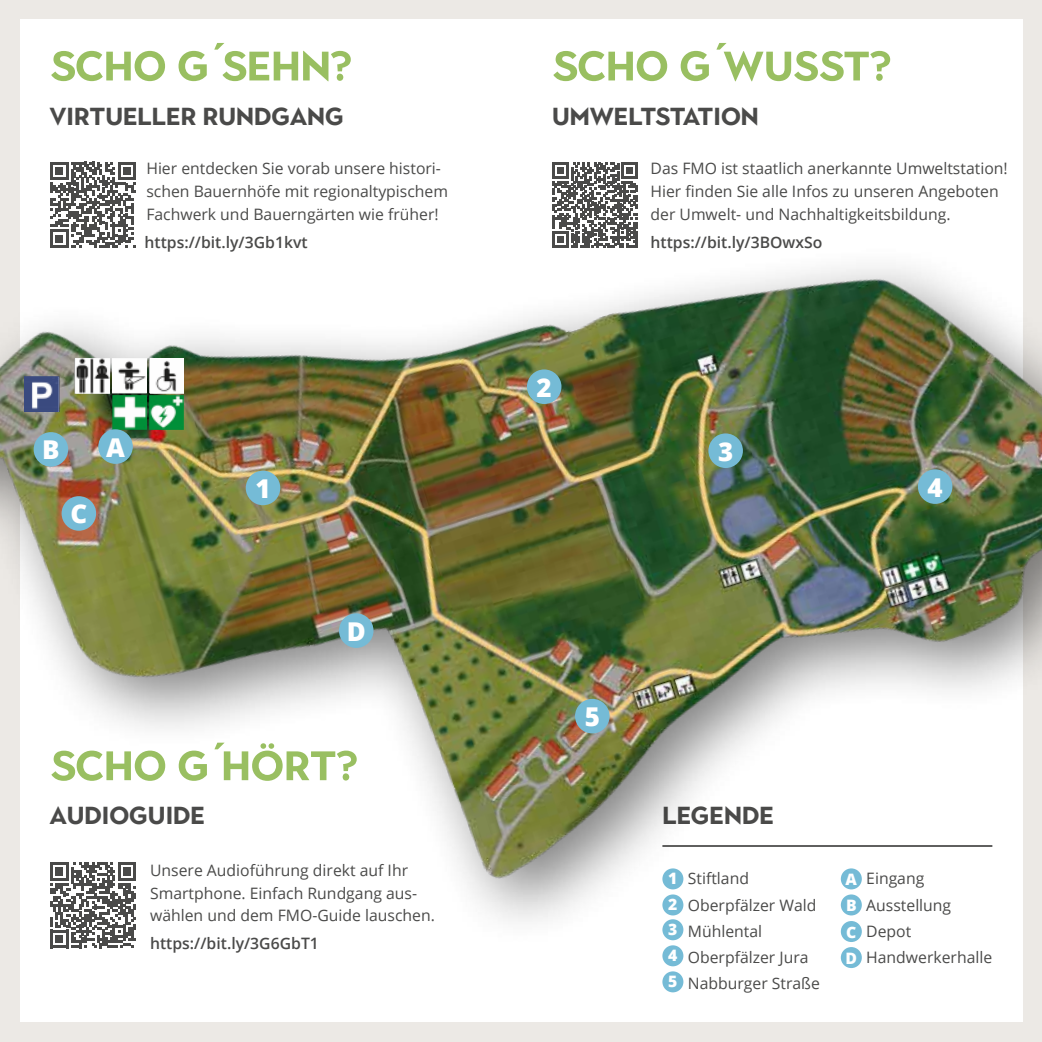
<style>
.page{position:relative;width:1042px;height:1042px;background:#fff}
.page>*{position:absolute;margin:0;border:0;box-sizing:border-box;transform-origin:0 0}
.t1{font:800 25.9px "Open Sans";color:#fff}
.t2{font:700 24.5px "Town 10 Display";color:#4a4a49}
.t3{font:15.75px/26.2px "Open Sans";color:#4a4a49}
.t4{font:600 15.75px "Open Sans";color:#4a4a49}
.t5{font:800 15.75px/25.7px "Open Sans";color:#fff;text-align:justify}
</style>
<div class="page">
<img style="left:0;top:0;width:1042px;height:1042px">
<svg style="left:90px;top:357px;width:80px;height:80px"></svg>
<img style="left:112px;top:395px;width:35px;height:35px">
<img style="left:112px;top:358px;width:35px;height:35px">
<img style="left:149px;top:395px;width:35px;height:35px">
<img style="left:149px;top:358px;width:35px;height:35px">
<img style="left:75px;top:358px;width:35px;height:35px">
<img style="left:24px;top:377px;width:35px;height:34px">
<div style="left:246px;top:471px;width:34px;height:34px;background:#75bbd6;border-radius:50%"></div>
<div style="left:527px;top:369px;width:34px;height:35px;background:#75bbd6;border-radius:50%"></div>
<div style="left:708px;top:433px;width:35px;height:35px;background:#75bbd6;border-radius:50%"></div>
<div style="left:918px;top:469px;width:34px;height:35px;background:#75bbd6;border-radius:50%"></div>
<div style="left:575px;top:699px;width:34px;height:34px;background:#75bbd6;border-radius:50%"></div>
<div style="left:34px;top:432px;width:34px;height:35px;background:#75bbd6;border-radius:50%"></div>
<div style="left:62px;top:496px;width:34px;height:35px;background:#75bbd6;border-radius:50%"></div>
<div style="left:339px;top:613px;width:34px;height:35px;background:#75bbd6;border-radius:50%"></div>
<div style="left:98px;top:429px;width:35px;height:35px;background:#75bbd6;border-radius:50%"></div>
<hr style="left:662px;top:845px;width:330px;height:2px;background:#4a4a49">
<svg style="left:50px;top:162px;width:86px;height:86px"></svg>
<svg style="left:552px;top:163px;width:85px;height:85px"></svg>
<svg style="left:50px;top:862px;width:86px;height:86px"></svg>
<h2 class="t2" style="left:50px;top:102px;width:296px">VIRTUELLER RUNDGANG</h2>
<h2 class="t2" style="left:552px;top:102px;width:208px">UMWELTSTATION</h2>
<p class="t3" style="left:146px;top:156px;width:303px;line-height:22.8px">Hier entdecken Sie vorab unsere histori&shy;schen Bauernhöfe mit regionaltypischem<br>Fachwerk und Bauerngärten wie früher!</p>
<p class="t4" style="left:145px;top:231px;width:165px">https://bit.ly/3Gb1kvt</p>
<h1 class="t1" style="left:42px;top:430px;width:19px">B</h1>
<h1 class="t1" style="left:70px;top:494px;width:18px">C</h1>
<h1 class="t1" style="left:106px;top:427px;width:20px">A</h1>
<h1 class="t1" style="left:255px;top:469px;width:17px">1</h1>
<h1 class="t1" style="left:347px;top:611px;width:21px">D</h1>
<h1 class="t1" style="left:536px;top:367px;width:17px">2</h1>
<p class="t3" style="left:650px;top:156px;width:359px;line-height:22.8px">Das FMO ist staatlich anerkannte Umweltstation!<br>Hier finden Sie alle Infos zu unseren Angeboten der Umwelt- und Nachhaltigkeitsbildung.</p>
<p class="t4" style="left:650px;top:231px;width:173px">https://bit.ly/3BOwxSo</p>
<h1 class="t1" style="left:718px;top:431px;width:17px">3</h1>
<h1 class="t1" style="left:927px;top:467px;width:17px">4</h1>
<h1 class="t1" style="left:585px;top:697px;width:17px">5</h1>
<h2 class="t2" style="left:50px;top:801px;width:157px">AUDIOGUIDE</h2>
<h2 class="t2" style="left:662px;top:801px;width:113px">LEGENDE</h2>
<p class="t3" style="left:150px;top:858px;width:286px;line-height:22.8px">Unsere Audioführung direkt auf Ihr<br>Smartphone. Einfach Rundgang aus&shy;wählen und dem FMO-Guide lauschen.</p>
<p class="t4" style="left:150px;top:932px;width:170px">https://bit.ly/3G6GbT1</p>
<p class="t3" style="left:688px;top:865px;width:134px">Stiftland<br>Oberpfälzer Wald<br>Mühlental<br>Oberpfälzer Jura<br>Nabburger Straße</p>
<p class="t5" style="left:668px;top:865px;width:11px">1<br>2<br>3<br>4<br>5</p>
<p class="t3" style="left:866px;top:865px;width:127px">Eingang<br>Ausstellung<br>Depot<br>Handwerkerhalle</p>
<p class="t5" style="left:845px;top:865px;width:13px;line-height:26.2px">A B C D</p>
</div>
